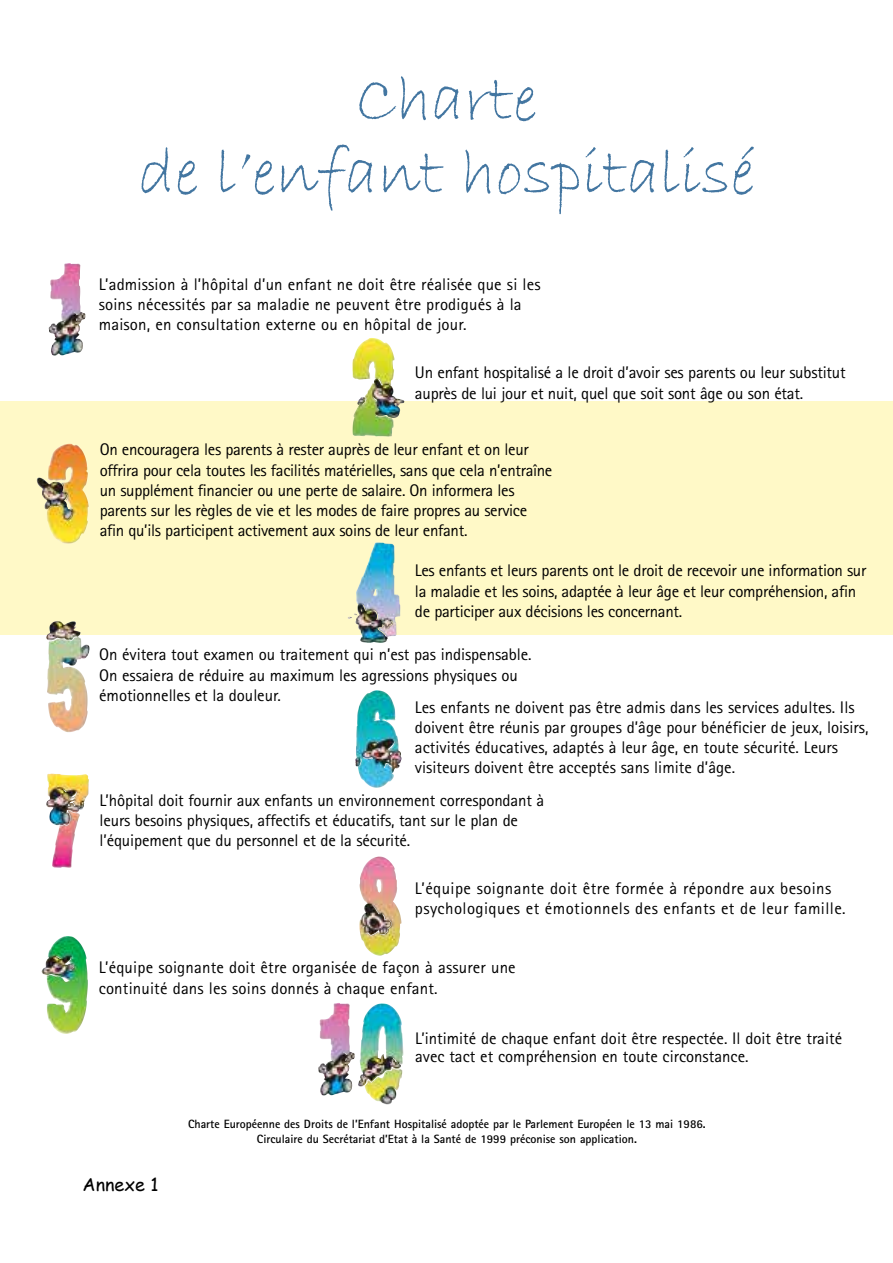
<style>
.page{position:relative;width:893px;height:1263px;background:#fff}
.page>*{position:absolute;margin:0;border:0;box-sizing:border-box;transform-origin:0 0}
.t1{font:67.5px/73.5px "Bradley Hand ITC";color:#4376a1;text-align:center}
.t2{font:18px "Comic Sans MS";color:#000}
.t3{font:16.8px/20.2px "Rotis Sans Serif";letter-spacing:-.005em;color:#000}
.t4{font:16.8px/20.2px "Rotis Sans Serif";letter-spacing:.025em;color:#000}
.t5{font:700 12px/15px "Rotis Sans Serif";color:#000;text-align:center}
</style>
<div class="page">
<div style="left:0;top:401px;width:892px;height:234px;background:#fff9c7"></div>
<img style="left:49px;top:263px;width:36px;height:93px">
<img style="left:352px;top:338px;width:48px;height:99px">
<img style="left:37px;top:444px;width:52px;height:100px">
<img style="left:355px;top:542px;width:45px;height:101px">
<img style="left:46px;top:621px;width:35px;height:111px">
<img style="left:355px;top:690px;width:47px;height:98px">
<img style="left:46px;top:774px;width:43px;height:51px">
<img style="left:359px;top:856px;width:42px;height:100px">
<img style="left:42px;top:936px;width:46px;height:98px">
<img style="left:358px;top:1003px;width:45px;height:84px">
<img style="left:318px;top:1003px;width:37px;height:92px">
<h1 class="t1" style="left:138px;top:64px;width:618px">Charte<br>de l’enfant hospitalisé</h1>
<p class="t3" style="left:99px;top:274px;width:443px">L’admission à l’hôpital d’un enfant ne doit être réalisée que si les soins nécessités par sa maladie ne peuvent être prodigués à la maison, en consultation externe ou en hôpital de jour.</p>
<p class="t3" style="left:415px;top:362px;width:432px">Un enfant hospitalisé a le droit d’avoir ses parents ou leur substitut auprès de lui jour et nuit, quel que soit sont âge ou son état.</p>
<p class="t3" style="left:100px;top:439px;width:454px">On encouragera les parents à rester auprès de leur enfant et on leur offrira pour cela toutes les facilités matérielles, sans que cela n’entraîne un supplément financier ou une perte de salaire. On informera les parents sur les règles de vie et les modes de faire propres au service afin qu’ils participent activement aux soins de leur enfant.</p>
<p class="t3" style="left:415px;top:560px;width:453px">Les enfants et leurs parents ont le droit de recevoir une information sur la maladie et les soins, adaptée à leur âge et leur compréhension, afin de participer aux décisions les concernant.</p>
<p class="t3" style="left:99px;top:644px;width:434px">On évitera tout examen ou traitement qui n’est pas indispensable.<br>On essaiera de réduire au maximum les agressions physiques ou émotionnelles et la douleur.</p>
<p class="t3" style="left:415px;top:697px;width:455px">Les enfants ne doivent pas être admis dans les services adultes. Ils doivent être réunis par groupes d’âge pour bénéficier de jeux, loisirs, activités éducatives, adaptés à leur âge, en toute sécurité. Leurs visiteurs doivent être acceptés sans limite d’âge.</p>
<p class="t3" style="left:100px;top:790px;width:446px">L’hôpital doit fournir aux enfants un environnement correspondant à leurs besoins physiques, affectifs et éducatifs, tant sur le plan de l’équipement que du personnel et de la sécurité.</p>
<p class="t4" style="left:415px;top:878px;width:432px">L’équipe soignante doit être formée à répondre aux besoins psychologiques et émotionnels des enfants et de leur famille.</p>
<p class="t3" style="left:99px;top:957px;width:419px">L’équipe soignante doit être organisée de façon à assurer une continuité dans les soins donnés à chaque enfant.</p>
<p class="t3" style="left:415px;top:1030px;width:428px;line-height:17.7px">L’intimité de chaque enfant doit être respectée. Il doit être traité avec tact et compréhension en toute circonstance.</p>
<p class="t2" style="left:83px;top:1171px;width:77px">Annexe 1</p>
<p class="t5" style="left:188px;top:1116px;width:519px">Charte Européenne des Droits de l’Enfant Hospitalisé adoptée par le Parlement Européen le 13 mai 1986.<br>Circulaire du Secrétariat d’Etat à la Santé de 1999 préconise son application.</p>
</div>
